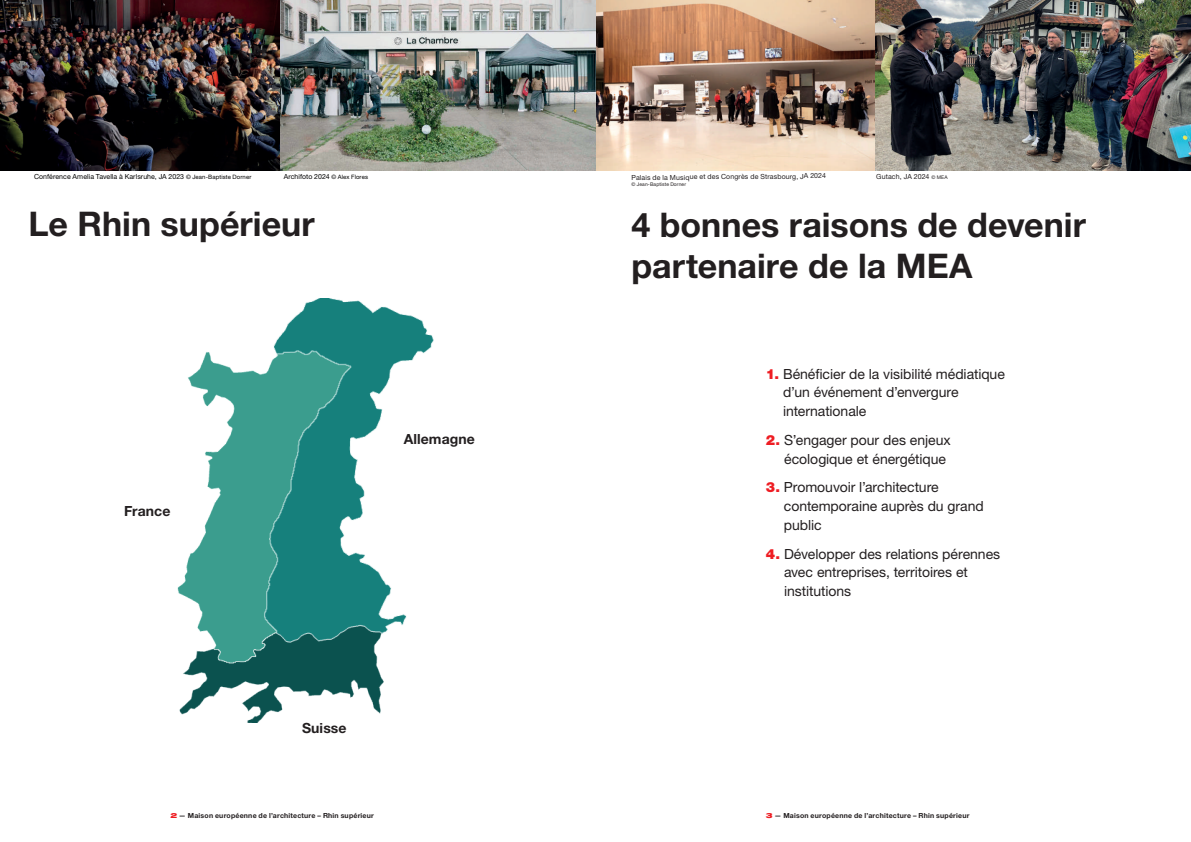
<style>
.page{position:relative;width:1191px;height:842px;background:#fff}
.page>*{position:absolute;margin:0;border:0;box-sizing:border-box;transform-origin:0 0}
.t1{font:700 34px/41px "Helvetica Neue LT Std";color:#231f20}
.t2{font:14px/18.8px "Helvetica Neue LT Std";letter-spacing:-.005em;color:#231f20}
.t3{font:700 14px "Helvetica Neue LT Std";letter-spacing:.005em;color:#231f20}
.t4{font:700 7px "Helvetica Neue LT Std";letter-spacing:.03em;color:#231f20}
.t5{font:7px "Helvetica Neue LT Std";letter-spacing:.005em;color:#000}
.t6{font:7px "Helvetica Neue LT Std";letter-spacing:.02em;color:#231f20}
.t7{font:5px "Helvetica Neue LT Std";letter-spacing:.01em;color:#231f20}
.s1{font-size:6px}
.s2{font-size:5px}
.s3{font-weight:900;color:#ee1d23}
.s4{font-weight:900;font-stretch:expanded;color:#ee1d23}
</style>
<div class="page">
<img style="left:0;top:0;width:1191px;height:170px">
<img style="left:177px;top:299px;width:256px;height:424px">
<p class="t6" style="left:631px;top:174px;width:196px;rotate:-1deg">Palais de la Musique et des Congrès de Strasbourg, JA 2024</p>
<p class="t7" style="left:631px;top:181px;width:56px">© Jean-Baptiste Dorner</p>
<p class="t5" style="left:34px;top:173px;width:219px">Conférence Amelia Tavella à Karlsruhe, JA 2023 <span class="s1">© Jean-Baptiste Dorner</span></p>
<p class="t5" style="left:284px;top:173px;width:86px">Archifoto 2024 <span class="s1">© Alex Flores</span></p>
<p class="t6" style="left:876px;top:173px;width:73px">Gutach, JA 2024 <span class="s2">© MEA</span></p>
<h1 class="t1" style="left:28px;top:203px;width:288px">Le Rhin supérieur</h1>
<h1 class="t1" style="left:631px;top:204px;width:456px">4 bonnes raisons de devenir partenaire de la MEA</h1>
<p class="t3" style="left:124px;top:502px;width:48px">France</p>
<p class="t3" style="left:404px;top:430px;width:73px">Allemagne</p>
<p class="t3" style="left:302px;top:719px;width:46px">Suisse</p>
<p class="t2" style="left:783px;top:364px;width:223px;text-indent:-17px"><span class="s3">1.</span> Bénéficier de la visibilité médiatique d’un événement d’envergure internationale</p>
<p class="t2" style="left:784px;top:430px;width:168px;text-indent:-18px"><span class="s3">2.</span> S’engager pour des enjeux écologique et énergétique</p>
<p class="t2" style="left:784px;top:478px;width:201px;text-indent:-18px"><span class="s3">3.</span> Promouvoir l’architecture contemporaine auprès du grand public</p>
<p class="t2" style="left:784px;top:544px;width:218px;text-indent:-18px"><span class="s3">4.</span> Développer des relations pérennes avec entreprises, territoires et institutions</p>
<p class="t4" style="left:170px;top:812px;width:205px"><span class="s4">2</span> — Maison européenne de l’architecture – Rhin supérieur</p>
<p class="t4" style="left:766px;top:812px;width:205px"><span class="s4">3</span> — Maison européenne de l’architecture – Rhin supérieur</p>
</div>
